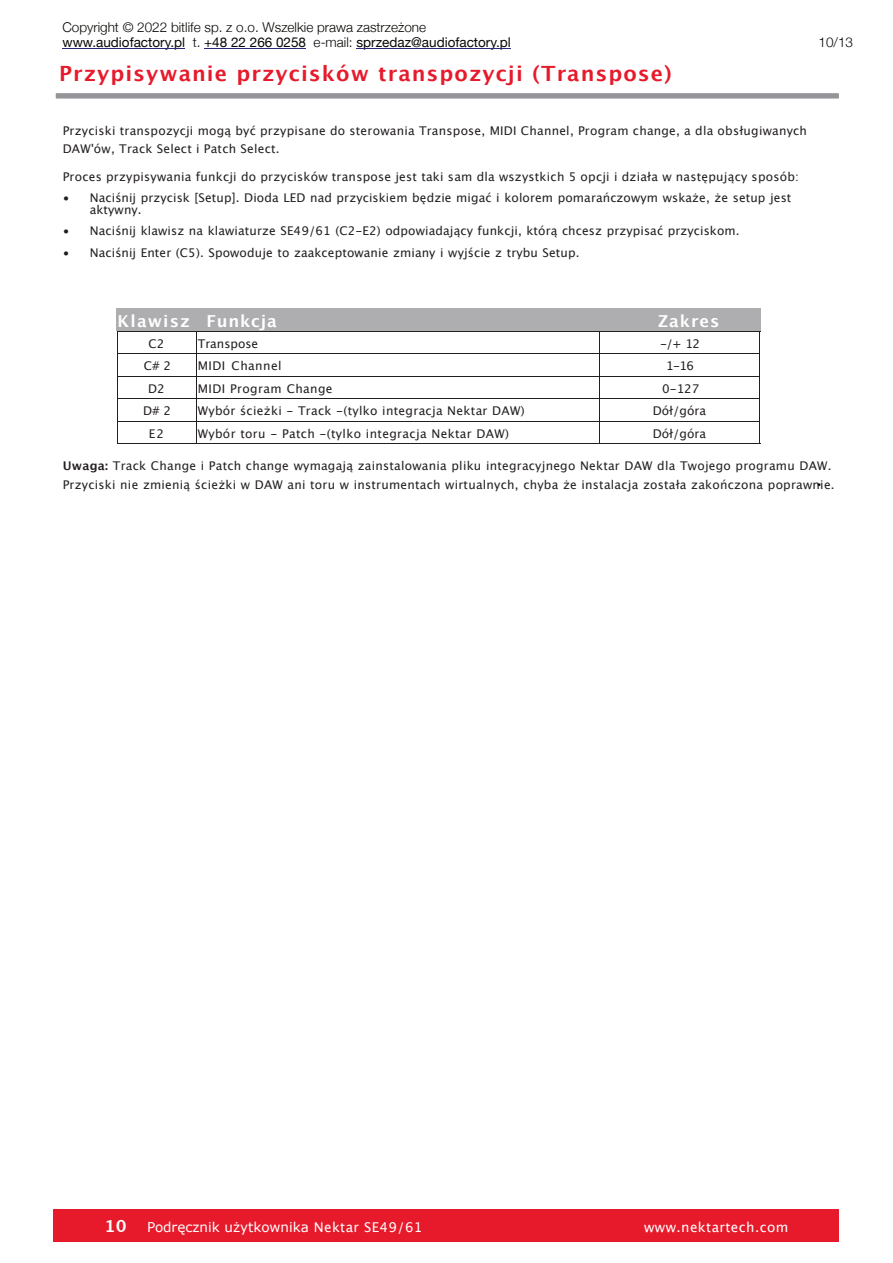
<style>
.page{position:relative;width:893px;height:1263px;background:#fff}
.page>*{position:absolute;margin:0;border:0;box-sizing:border-box;transform-origin:0 0}
.t1{font:700 21px "Lucida Grande";letter-spacing:.05em;color:#e61a2b}
.t2{font:700 16.5px "Lucida Grande";letter-spacing:.055em;color:#fff}
.t3{font:300 13.5px/15.3px "Helvetica Neue";color:#080704}
.t4{font:13.5px "Verdana";color:#fff}
.t5{font:13.5px "Lucida Grande";letter-spacing:.03em;color:#fff}
.t6{font:12px/18.3px "Lucida Grande";letter-spacing:.02em;color:#231f20}
.t7{font:12px "Lucida Grande";color:#231f20}
.t8{font:700 12px "Helvetica Neue";color:#080704}
.s1{font-weight:400}
.s2{font-weight:700}
.s3{font-family:"Lucida Grande";font-weight:700;font-size:16.5px}
.s4{font-family:"Lucida Grande"}
</style>
<div class="page">
<div style="left:54px;top:1209px;width:785px;height:32px;background:#e61a2b"></div>
<div style="left:56px;top:93px;width:783px;height:6px;background:#939598"></div>
<div style="left:117px;top:309px;width:79px;height:22px;background:#aeaeb0"></div>
<div style="left:196px;top:309px;width:404px;height:22px;background:#aeaeb0"></div>
<div style="left:600px;top:309px;width:160px;height:22px;background:#aeaeb0"></div>
<hr style="left:117px;top:331px;width:1px;height:112px;background:#231f20">
<hr style="left:196px;top:332px;width:1px;height:111px;background:#231f20">
<hr style="left:599px;top:332px;width:1px;height:111px;background:#231f20">
<hr style="left:759px;top:331px;width:1px;height:112px;background:#231f20">
<hr style="left:117px;top:331px;width:643px;height:1px;background:#231f20">
<hr style="left:117px;top:353px;width:642px;height:1px;background:#231f20">
<hr style="left:117px;top:376px;width:642px;height:1px;background:#231f20">
<hr style="left:117px;top:398px;width:642px;height:1px;background:#231f20">
<hr style="left:117px;top:421px;width:642px;height:1px;background:#231f20">
<hr style="left:117px;top:443px;width:643px;height:1px;background:#231f20">
<hr style="left:62px;top:48px;width:123px;height:1px;background:#2b2978">
<hr style="left:204px;top:48px;width:102px;height:1px;background:#2b2978">
<hr style="left:356px;top:48px;width:155px;height:1px;background:#2b2978">
<p class="t3" style="left:62px;top:19px;width:450px">Copyright © 2022 bitlife sp. z o.o. Wszelkie prawa zastrzeżone <span class="s1">www.audiofactory.pl</span> t. <span class="s1">+48 22 266 0258</span> e-mail: <span class="s1">sprzedaz@audiofactory.pl</span></p>
<h1 class="t1" style="left:59px;top:65px;width:614px">Przypisywanie przycisków transpozycji (Transpose)</h1>
<p class="t6" style="left:63px;top:122px;width:746px">Przyciski transpozycji mogą być przypisane do sterowania Transpose, MIDI Channel, Program change, a dla obsługiwanych<br>DAW'ów, Track Select i Patch Select.</p>
<p class="t6" style="left:63px;top:168px;width:738px">Proces przypisywania funkcji do przycisków transpose jest taki sam dla wszystkich 5 opcji i działa w następujący sposób:</p>
<p class="t6" style="left:90px;top:192px;width:703px;line-height:12px;text-indent:-27px">• Naciśnĳ przycisk [Setup]. Dioda LED nad przyciskiem będzie migać i kolorem pomarańczowym wskaże, że setup jest aktywny.</p>
<p class="t6" style="left:63px;top:223px;width:678px">• Naciśnĳ klawisz na klawiaturze SE49/61 (C2-E2) odpowiadający funkcji, którą chcesz przypisać przyciskom.</p>
<p class="t6" style="left:63px;top:244px;width:518px">• Naciśnĳ Enter (C5). Spowoduje to zaakceptowanie zmiany i wyjście z trybu Setup.</p>
<p class="t3" style="left:818px;top:34px;width:36px">10/13</p>
<h2 class="t2" style="left:118px;top:314px;width:161px">Klawisz Funkcja</h2>
<h2 class="t2" style="left:658px;top:314px;width:63px">Zakres</h2>
<p class="t6" style="left:149px;top:335px;width:17px">C2</p>
<p class="t7" style="left:198px;top:338px;width:62px">Transpose</p>
<p class="t6" style="left:660px;top:335px;width:42px">-/+ 12</p>
<p class="t6" style="left:144px;top:358px;width:29px">C# 2</p>
<p class="t6" style="left:198px;top:358px;width:85px">MIDI Channel</p>
<p class="t6" style="left:666px;top:358px;width:30px">1-16</p>
<p class="t6" style="left:148px;top:380px;width:18px">D2</p>
<p class="t6" style="left:198px;top:380px;width:136px">MIDI Program Change</p>
<p class="t6" style="left:662px;top:380px;width:39px">0-127</p>
<p class="t6" style="left:143px;top:403px;width:30px">D# 2</p>
<p class="t6" style="left:198px;top:403px;width:328px">Wybór ścieżki - Track -(tylko integracja Nektar DAW)</p>
<p class="t6" style="left:653px;top:403px;width:55px">Dół/góra</p>
<p class="t6" style="left:149px;top:425px;width:17px">E2</p>
<p class="t6" style="left:198px;top:425px;width:313px">Wybór toru - Patch -(tylko integracja Nektar DAW)</p>
<p class="t6" style="left:653px;top:425px;width:55px">Dół/góra</p>
<p class="t6" style="left:63px;top:458px;width:773px"><span class="s2">Uwaga:</span> Track Change i Patch change wymagają zainstalowania pliku integracyjnego Nektar DAW dla Twojego programu DAW.<br>Przyciski nie zmienią ścieżki w DAW ani toru w instrumentach wirtualnych, chyba że instalacja została zakończona poprawnie.</p>
<p class="t8" style="left:817px;top:478px;width:6px">•</p>
<p class="t4" style="left:104px;top:1221px;width:319px"><span class="s3">10</span> Podręcznik użytkownika <span class="s4">Nektar SE49/61</span></p>
<p class="t5" style="left:644px;top:1221px;width:146px">www.nektartech.com</p>
</div>
